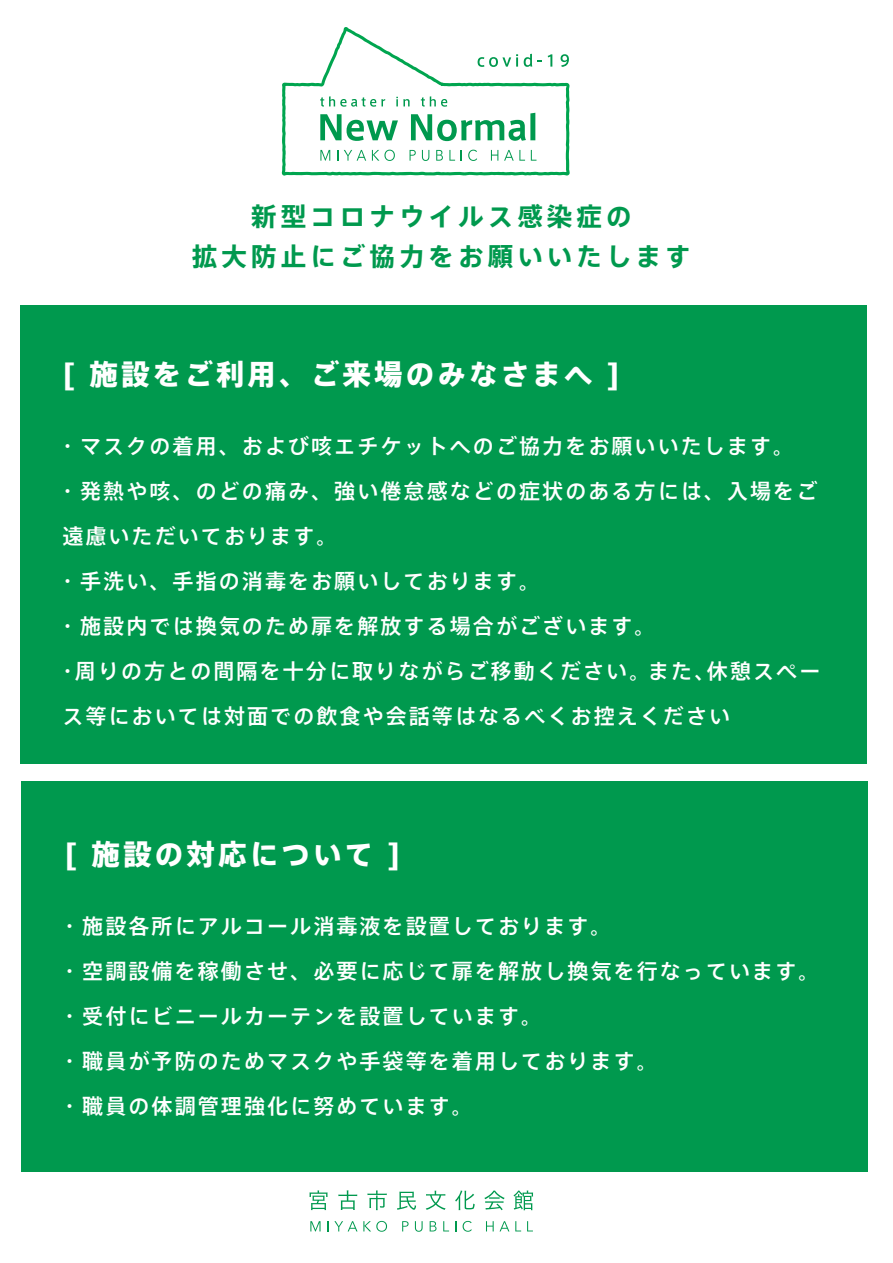
<style>
.page{position:relative;width:893px;height:1263px;background:#fff}
.page>*{position:absolute;margin:0;border:0;box-sizing:border-box;transform-origin:0 0}
.t1{font:800 28.5px "Axis Std";letter-spacing:.11em;color:#fff}
.t2{font:700 25.5px/40.5px "Axis Std";letter-spacing:.16em;color:#00994e;text-align:center}
.t3{font:500 21px/45px "Axis Std";letter-spacing:.1em;color:#fff}
</style>
<div class="page">
<svg style="left:281px;top:27px;width:289px;height:149px"></svg>
<svg style="left:310px;top:1221px;width:10px;height:10px"></svg>
<svg style="left:328px;top:1221px;width:29px;height:10px"></svg>
<svg style="left:363px;top:1221px;width:24px;height:11px"></svg>
<svg style="left:402px;top:1221px;width:7px;height:10px"></svg>
<svg style="left:415px;top:1221px;width:8px;height:11px"></svg>
<svg style="left:430px;top:1221px;width:6px;height:10px"></svg>
<svg style="left:443px;top:1221px;width:6px;height:10px"></svg>
<svg style="left:463px;top:1221px;width:9px;height:11px"></svg>
<svg style="left:486px;top:1221px;width:8px;height:10px"></svg>
<svg style="left:500px;top:1221px;width:9px;height:10px"></svg>
<svg style="left:515px;top:1221px;width:6px;height:10px"></svg>
<svg style="left:527px;top:1221px;width:6px;height:10px"></svg>
<svg style="left:309px;top:1190px;width:19px;height:20px"></svg>
<svg style="left:338px;top:1190px;width:19px;height:20px"></svg>
<svg style="left:367px;top:1190px;width:20px;height:20px"></svg>
<svg style="left:397px;top:1191px;width:19px;height:19px"></svg>
<svg style="left:426px;top:1191px;width:20px;height:19px"></svg>
<svg style="left:455px;top:1190px;width:20px;height:20px"></svg>
<svg style="left:484px;top:1190px;width:21px;height:20px"></svg>
<svg style="left:513px;top:1190px;width:20px;height:20px"></svg>
<div style="left:20px;top:305px;width:847px;height:458px;background:#00994e"></div>
<div style="left:21px;top:781px;width:846px;height:391px;background:#00994e"></div>
<p class="t2" style="left:192px;top:194px;width:500px">新型コロナウイルス感染症の<br>拡大防止にご協力をお願いいたします</p>
<h1 class="t1" style="left:62px;top:353px;width:559px">[ 施設をご利用、ご来場のみなさまへ ]</h1>
<p class="t3" style="left:57px;top:422px;width:765px">・マスクの着用、および咳エチケットへのご協力をお願いいたします。・発熱や咳、のどの痛み、強い倦怠感などの症状のある方には、入場をご遠慮いただいております。<br>・手洗い、手指の消毒をお願いしております。<br>・施設内では換気のため扉を解放する場合がございます。<br>・周りの方との間隔を十分に取りながらご移動ください。また、休憩スペース等においては対面での飲食や会話等はなるべくお控えください</p>
<h1 class="t1" style="left:64px;top:832px;width:337px">[ 施設の対応について ]</h1>
<p class="t3" style="left:59px;top:902px;width:762px">・施設各所にアルコール消毒液を設置しております。<br>・空調設備を稼働させ、必要に応じて扉を解放し換気を行なっています。・受付にビニールカーテンを設置しています。<br>・職員が予防のためマスクや手袋等を着用しております。<br>・職員の体調管理強化に努めています。</p>
</div>
